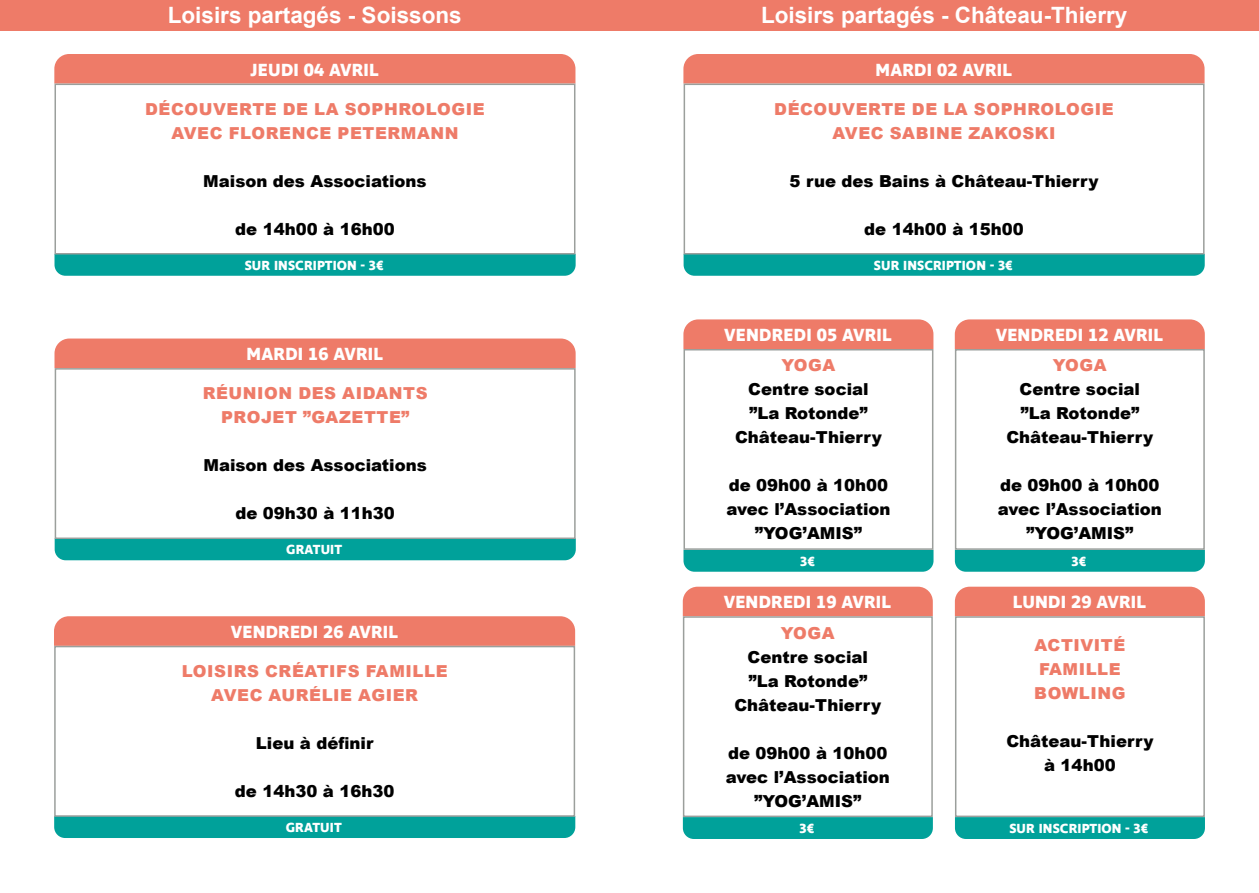
<style>
.page{position:relative;width:1259px;height:893px;background:#fff}
.page>*{position:absolute;margin:0;border:0;box-sizing:border-box;transform-origin:0 0}
.t1{font:700 22.5px "Arial";color:#fff}
.t2{font:700 18px "Ingra";letter-spacing:.01em;color:#fff}
.t3{font:900 16.5px/24px "Arial";color:#000;text-align:center}
.t4{font:900 16.5px/24px "Arial";letter-spacing:.035em;color:#ee7b68;text-align:center}
.t5{font:700 13.5px "Ingra";letter-spacing:.01em;color:#fff}
</style>
<div class="page">
<div style="left:629px;top:0;width:630px;height:31px;background:#ee7b68"></div>
<div style="left:955px;top:587px;width:250px;height:29px;background:#ee7b68"></div>
<div style="left:954px;top:319px;width:250px;height:30px;background:#ee7b68"></div>
<div style="left:683px;top:319px;width:250px;height:30px;background:#ee7b68"></div>
<div style="left:683px;top:587px;width:250px;height:29px;background:#ee7b68"></div>
<div style="left:955px;top:817px;width:250px;height:22px;background:#00a19a"></div>
<div style="left:955px;top:550px;width:250px;height:22px;background:#00a19a"></div>
<div style="left:683px;top:550px;width:250px;height:22px;background:#00a19a"></div>
<div style="left:683px;top:817px;width:250px;height:22px;background:#00a19a"></div>
<div style="left:955px;top:616px;width:250px;height:201px;border:2px solid #9b9f9c"></div>
<div style="left:955px;top:349px;width:249px;height:201px;border:2px solid #9b9f9c"></div>
<div style="left:683px;top:349px;width:250px;height:201px;border:2px solid #9b9f9c"></div>
<div style="left:683px;top:616px;width:250px;height:201px;border:2px solid #9b9f9c"></div>
<div style="left:0;top:0;width:629px;height:31px;background:#ee7b68"></div>
<svg style="left:54px;top:616px;width:521px;height:30px;background:#ed7d6b"></svg>
<div style="left:54px;top:339px;width:521px;height:29px;background:#ee7b68"></div>
<div style="left:54px;top:54px;width:521px;height:30px;background:#ee7b68"></div>
<div style="left:683px;top:54px;width:521px;height:30px;background:#ee7b68"></div>
<div style="left:54px;top:817px;width:521px;height:21px;background:#00a19a"></div>
<div style="left:55px;top:538px;width:521px;height:22px;background:#00a19a"></div>
<svg style="left:54px;top:254px;width:521px;height:22px;background:#07a29b"></svg>
<svg style="left:683px;top:254px;width:521px;height:22px;background:#07a29b"></svg>
<div style="left:54px;top:646px;width:521px;height:171px;border:2px solid #9b9f9c"></div>
<div style="left:55px;top:368px;width:520px;height:171px;border:2px solid #9b9f9c"></div>
<div style="left:54px;top:84px;width:521px;height:170px;border:2px solid #9b9f9c"></div>
<div style="left:683px;top:84px;width:521px;height:170px;border:2px solid #9b9f9c"></div>
<h1 class="t1" style="left:168px;top:0;width:295px">Loisirs partagés - Soissons</h1>
<h1 class="t1" style="left:761px;top:0;width:368px">Loisirs partagés - Château-Thierry</h1>
<p class="t2" style="left:251px;top:58px;width:130px">JEUDI 04 AVRIL</p>
<p class="t2" style="left:875px;top:58px;width:138px">MARDI 02 AVRIL</p>
<p class="t4" style="left:145px;top:97px;width:341px">DÉCOUVERTE DE LA SOPHROLOGIE<br>AVEC FLORENCE PETERMANN</p>
<p class="t3" style="left:203px;top:169px;width:225px">Maison des Associations</p>
<p class="t3" style="left:235px;top:217px;width:161px">de 14h00 à 16h00</p>
<p class="t4" style="left:774px;top:97px;width:341px">DÉCOUVERTE DE LA SOPHROLOGIE<br>AVEC SABINE ZAKOSKI</p>
<p class="t3" style="left:789px;top:169px;width:310px">5 rue des Bains à Château-Thierry</p>
<p class="t3" style="left:864px;top:217px;width:161px">de 14h00 à 15h00</p>
<p class="t5" style="left:245px;top:257px;width:140px">SUR INSCRIPTION - 3€</p>
<p class="t5" style="left:874px;top:257px;width:140px">SUR INSCRIPTION - 3€</p>
<p class="t2" style="left:247px;top:343px;width:138px">MARDI 16 AVRIL</p>
<p class="t4" style="left:203px;top:381px;width:226px">RÉUNION DES AIDANTS<br>PROJET ”GAZETTE”</p>
<p class="t3" style="left:203px;top:453px;width:225px">Maison des Associations</p>
<p class="t3" style="left:235px;top:501px;width:161px">de 09h30 à 11h30</p>
<p class="t5" style="left:286px;top:541px;width:57px">GRATUIT</p>
<p class="t2" style="left:231px;top:620px;width:169px">VENDREDI 26 AVRIL</p>
<p class="t4" style="left:182px;top:659px;width:267px">LOISIRS CRÉATIFS FAMILLE<br>AVEC AURÉLIE AGIER</p>
<p class="t3" style="left:256px;top:731px;width:119px">Lieu à définir</p>
<p class="t3" style="left:235px;top:779px;width:161px">de 14h30 à 16h30</p>
<p class="t5" style="left:286px;top:819px;width:57px">GRATUIT</p>
<p class="t2" style="left:724px;top:324px;width:169px">VENDREDI 05 AVRIL</p>
<p class="t2" style="left:995px;top:324px;width:169px">VENDREDI 12 AVRIL</p>
<p class="t4" style="left:781px;top:353px;width:55px">YOGA</p>
<p class="t3" style="left:735px;top:377px;width:148px">Centre social ”La Rotonde”<br>Château-Thierry</p>
<p class="t3" style="left:726px;top:473px;width:166px">de 09h00 à 10h00 avec l’Association ”YOG’AMIS”</p>
<p class="t4" style="left:1053px;top:353px;width:55px">YOGA</p>
<p class="t3" style="left:1006px;top:377px;width:148px">Centre social ”La Rotonde”<br>Château-Thierry</p>
<p class="t3" style="left:997px;top:473px;width:166px">de 09h00 à 10h00 avec l’Association ”YOG’AMIS”</p>
<p class="t5" style="left:800px;top:553px;width:16px">3€</p>
<p class="t5" style="left:1071px;top:553px;width:16px">3€</p>
<p class="t2" style="left:723px;top:591px;width:169px">VENDREDI 19 AVRIL</p>
<p class="t4" style="left:781px;top:620px;width:55px">YOGA</p>
<p class="t3" style="left:734px;top:644px;width:148px">Centre social ”La Rotonde”<br>Château-Thierry</p>
<p class="t3" style="left:726px;top:740px;width:166px">de 09h00 à 10h00 avec l’Association ”YOG’AMIS”</p>
<p class="t5" style="left:799px;top:820px;width:16px">3€</p>
<p class="t2" style="left:1013px;top:591px;width:135px">LUNDI 29 AVRIL</p>
<p class="t4" style="left:1034px;top:632px;width:93px;text-align:left">ACTIVITÉ<br>FAMILLE<br>BOWLING</p>
<p class="t3" style="left:1006px;top:728px;width:148px">Château-Thierry à 14h00</p>
<p class="t5" style="left:1009px;top:820px;width:140px">SUR INSCRIPTION - 3€</p>
</div>
